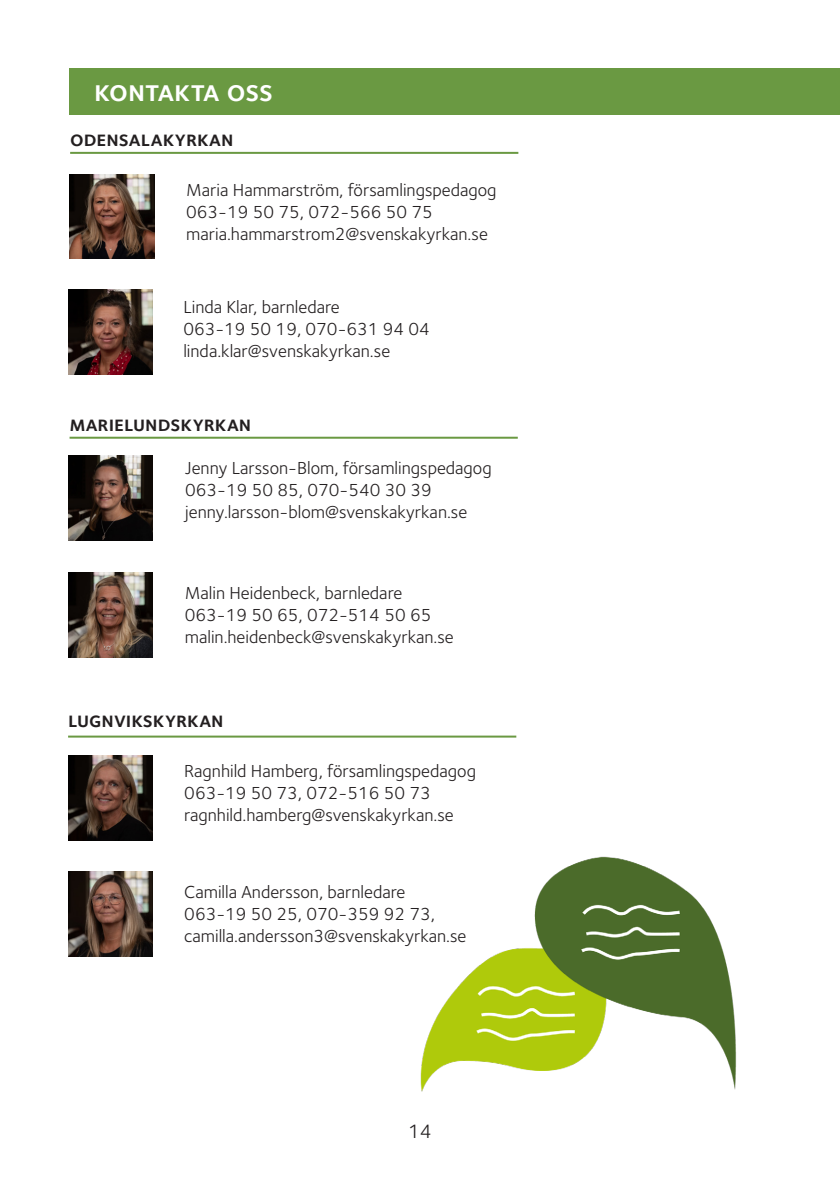
<style>
.page{position:relative;width:840px;height:1191px;background:#fff}
.page>*{position:absolute;margin:0;border:0;box-sizing:border-box;transform-origin:0 0}
.t1{font:600 30px "Foundry Sterling OT3";color:#fff}
.t2{font:600 21.6px "Foundry Sterling OT3";color:#231f20}
.t3{font:20px "Foundry Sterling OT3";color:#231f20}
.t4{font:18px/22px "Foundry Sterling OT3";color:#231f20}
</style>
<div class="page">
<div style="left:69px;top:68px;width:770px;height:47px;background:#6a9942"></div>
<hr style="left:70px;top:152px;width:448px;height:2px;background:#6a9942">
<hr style="left:69px;top:437px;width:448px;height:2px;background:#6a9942">
<hr style="left:68px;top:735px;width:448px;height:2px;background:#6a9942">
<img style="left:68px;top:289px;width:85px;height:85px">
<img style="left:69px;top:174px;width:85px;height:85px">
<img style="left:68px;top:755px;width:85px;height:85px">
<img style="left:68px;top:871px;width:85px;height:85px">
<img style="left:68px;top:572px;width:85px;height:85px">
<img style="left:68px;top:455px;width:85px;height:85px">
<img style="left:420px;top:856px;width:316px;height:236px">
<p class="t1" style="left:94px;top:67px;width:180px">kontakta oss</p>
<p class="t2" style="left:70px;top:122px;width:165px">odensalakyrkan</p>
<p class="t4" style="left:186px;top:178px;width:312px">Maria Hammarström, församlingspedagog</p>
<p class="t4" style="left:186px;top:200px;width:248px">063-19 50 75, 072-566 50 75</p>
<p class="t4" style="left:186px;top:222px;width:303px">maria.hammarstrom2@svenskakyrkan.se</p>
<p class="t4" style="left:183px;top:295px;width:158px">Linda Klar, barnledare</p>
<p class="t4" style="left:183px;top:317px;width:248px">063-19 50 19, 070-631 94 04</p>
<p class="t4" style="left:183px;top:339px;width:208px">linda.klar@svenskakyrkan.se</p>
<p class="t2" style="left:69px;top:406px;width:183px">marielundskyrkan</p>
<p class="t4" style="left:185px;top:456px;width:308px">Jenny Larsson-Blom, församlingspedagog</p>
<p class="t4" style="left:185px;top:478px;width:248px">063-19 50 85, 070-540 30 39</p>
<p class="t4" style="left:185px;top:500px;width:283px">jenny.larsson-blom@svenskakyrkan.se</p>
<p class="t4" style="left:185px;top:580px;width:219px">Malin Heidenbeck, barnledare</p>
<p class="t4" style="left:185px;top:602px;width:248px">063-19 50 65, 072-514 50 65</p>
<p class="t4" style="left:185px;top:624px;width:270px">malin.heidenbeck@svenskakyrkan.se</p>
<p class="t2" style="left:68px;top:703px;width:157px">lugnvikskyrkan</p>
<p class="t4" style="left:184px;top:758px;width:293px">Ragnhild Hamberg, församlingspedagog</p>
<p class="t4" style="left:184px;top:780px;width:248px">063-19 50 73, 072-516 50 73</p>
<p class="t4" style="left:184px;top:802px;width:271px">ragnhild.hamberg@svenskakyrkan.se</p>
<p class="t4" style="left:184px;top:879px;width:252px">Camilla Andersson, barnledare<br>063-19 50 25, 070-359 92 73,</p>
<p class="t4" style="left:184px;top:923px;width:283px">camilla.andersson3@svenskakyrkan.se</p>
<p class="t3" style="left:408px;top:1117px;width:25px">14</p>
</div>
